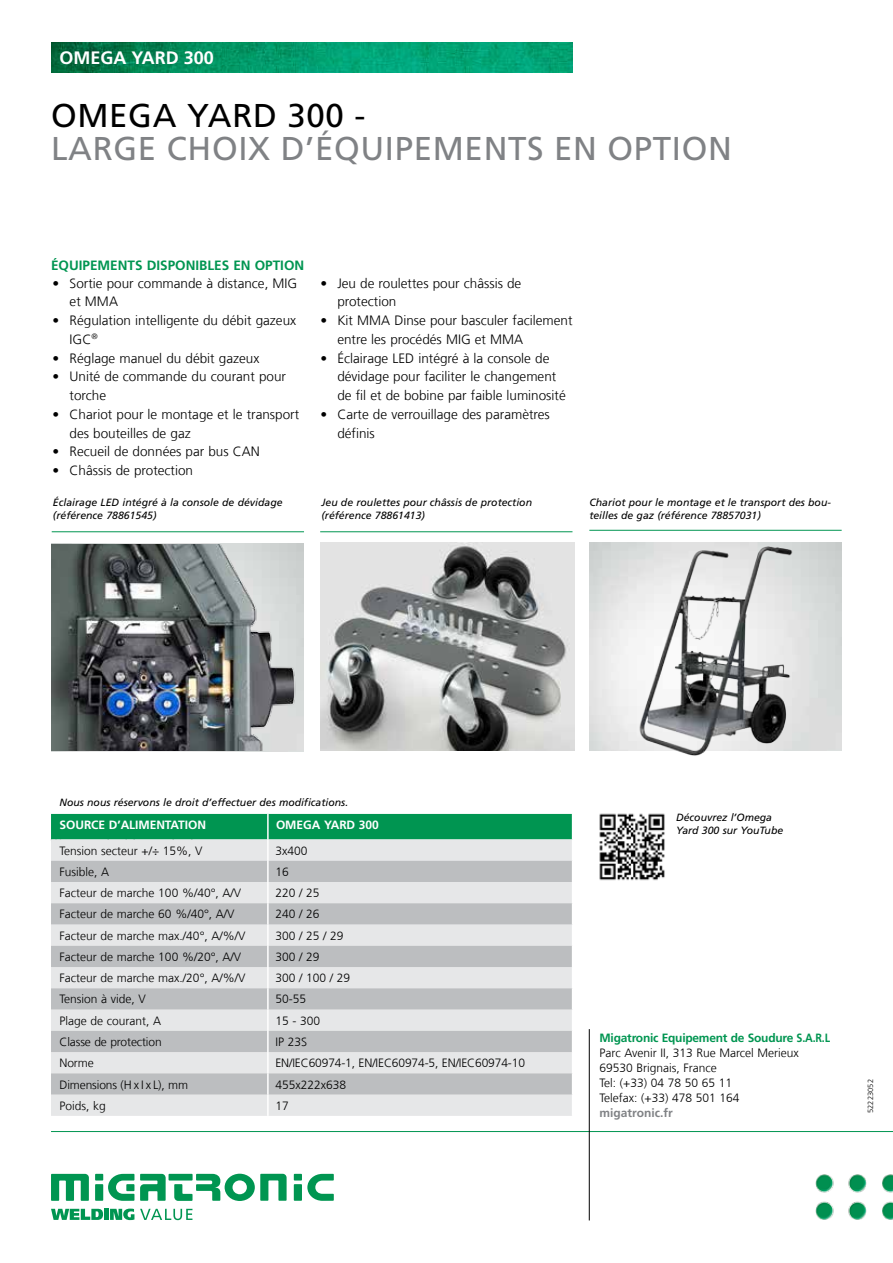
<style>
.page{position:relative;width:893px;height:1263px;background:#fff}
.page>*{position:absolute;margin:0;border:0;box-sizing:border-box;transform-origin:0 0}
.t1{font:33px "Frutiger LT Pro";letter-spacing:.02em;color:#808285}
.t2{font:33px "Frutiger LT Pro";letter-spacing:.02em;color:#000}
.t3{font:700 18px "Frutiger LT Pro";color:#fff}
.t4{font:300 13.5px/18.8px "Frutiger LT Com";color:#000}
.t5{font:700 13.5px "Frutiger LT Pro";color:#009551}
.t6{font:300 12px/15px "Frutiger LT Com";color:#000}
.t7{font:700 12px "Frutiger LT Pro";letter-spacing:-.02em;color:#009551}
.t8{font:700 12px "Frutiger LT Pro";letter-spacing:-.005em;color:#fff}
.t9{font:700 12px "Frutiger LT Pro";color:#808285}
.t10{font:italic 10.5px/13.5px "Frutiger LT Pro";color:#000}
.t11{font:300 7.5px "Frutiger LT Com";letter-spacing:.01em;color:#000}
</style>
<div class="page">
<img style="left:51px;top:43px;width:522px;height:29px">
<hr style="left:51px;top:1131px;width:842px;height:1px;background:#009551">
<div style="left:95px;top:1174px;width:8px;height:6px;background:#009551"></div>
<div style="left:95px;top:1184px;width:8px;height:17px;background:#009551"></div>
<div style="left:294px;top:1174px;width:8px;height:6px;background:#009551"></div>
<div style="left:294px;top:1184px;width:8px;height:17px;background:#009551"></div>
<svg style="left:108px;top:1174px;width:26px;height:27px"></svg>
<svg style="left:307px;top:1174px;width:27px;height:27px"></svg>
<svg style="left:140px;top:1174px;width:26px;height:27px"></svg>
<svg style="left:51px;top:1174px;width:38px;height:27px"></svg>
<div style="left:169px;top:1174px;width:24px;height:6px;background:#009551"></div>
<svg style="left:174px;top:1174px;width:113px;height:27px"></svg>
<svg style="left:51px;top:1209px;width:52px;height:11px"></svg>
<div style="left:104px;top:1209px;width:5px;height:11px;background:#009551"></div>
<svg style="left:110px;top:1208px;width:24px;height:12px"></svg>
<svg style="left:140px;top:1209px;width:52px;height:11px"></svg>
<img style="left:815px;top:1174px;width:78px;height:46px">
<hr style="left:589px;top:1029px;width:1px;height:191px;background:#000">
<svg style="left:51px;top:813px;width:522px;height:303px;background:#c1cfcb"></svg>
<img style="left:51px;top:544px;width:252px;height:207px">
<hr style="left:52px;top:531px;width:252px;height:1px;background:#009551">
<hr style="left:589px;top:530px;width:253px;height:1px;background:#009551">
<hr style="left:320px;top:531px;width:252px;height:1px;background:#009551">
<img style="left:320px;top:543px;width:254px;height:208px">
<img style="left:608px;top:542px;width:204px;height:214px">
<img style="left:599px;top:813px;width:66px;height:68px">
<h2 class="t3" style="left:60px;top:47px;width:156px">OMEGA YARD 300</h2>
<h1 class="t2" style="left:51px;top:96px;width:316px">OMEGA YARD 300 -</h1>
<h1 class="t1" style="left:51px;top:129px;width:682px">LARGE CHOIX D’ÉQUIPEMENTS EN OPTION</h1>
<p class="t5" style="left:51px;top:257px;width:255px">ÉQUIPEMENTS DISPONIBLES EN OPTION</p>
<p class="t4" style="left:70px;top:274px;width:229px;text-indent:-17px">• Sortie pour commande à distance, MIG et MMA</p>
<p class="t4" style="left:70px;top:311px;width:228px;text-indent:-17px">• Régulation intelligente du débit gazeux<br>IGC<sup>®</sup></p>
<p class="t4" style="left:53px;top:349px;width:208px">• Réglage manuel du débit gazeux</p>
<p class="t4" style="left:70px;top:367px;width:218px;text-indent:-17px">• Unité de commande du courant pour torche</p>
<p class="t4" style="left:70px;top:405px;width:231px;text-indent:-17px">• Chariot pour le montage et le transport des bouteilles de gaz</p>
<p class="t4" style="left:53px;top:442px;width:209px">• Recueil de données par bus CAN</p>
<p class="t4" style="left:53px;top:461px;width:142px">• Châssis de protection</p>
<p class="t4" style="left:337px;top:274px;width:185px;text-indent:-17px">• Jeu de roulettes pour châssis de protection</p>
<p class="t4" style="left:337px;top:311px;width:237px;text-indent:-17px">• Kit MMA Dinse pour basculer facilement entre les procédés MIG et MMA</p>
<p class="t4" style="left:337px;top:349px;width:230px;text-indent:-17px">• Éclairage LED intégré à la console de dévidage pour faciliter le changement de fil et de bobine par faible luminosité</p>
<p class="t4" style="left:337px;top:405px;width:214px;text-indent:-17px">• Carte de verrouillage des paramètres définis</p>
<p class="t10" style="left:53px;top:495px;width:231px">Éclairage LED intégré à la console de dévidage (référence 78861545)</p>
<p class="t10" style="left:589px;top:495px;width:243px">Chariot pour le montage et le transport des bou&shy;teilles de gaz (référence 78857031)</p>
<p class="t10" style="left:321px;top:495px;width:212px">Jeu de roulettes pour châssis de protection (référence 78861413)</p>
<p class="t10" style="left:60px;top:796px;width:290px">Nous nous réservons le droit d’effectuer des modifications.</p>
<p class="t8" style="left:60px;top:818px;width:148px">SOURCE D’ALIMENTATION</p>
<p class="t8" style="left:276px;top:818px;width:104px">OMEGA YARD 300</p>
<p class="t6" style="left:60px;top:843px;width:145px">Tension secteur +/÷ 15%, V</p>
<p class="t6" style="left:275px;top:843px;width:34px">3x400</p>
<p class="t6" style="left:60px;top:864px;width:51px">Fusible, A</p>
<p class="t6" style="left:275px;top:864px;width:15px">16</p>
<p class="t6" style="left:60px;top:885px;width:183px">Facteur de marche 100 %/40°, A/V</p>
<p class="t6" style="left:275px;top:885px;width:46px">220 / 25</p>
<p class="t6" style="left:60px;top:907px;width:176px">Facteur de marche 60 %/40°, A/V</p>
<p class="t6" style="left:275px;top:907px;width:46px">240 / 26</p>
<p class="t6" style="left:60px;top:928px;width:187px">Facteur de marche max./40°, A/%/V</p>
<p class="t6" style="left:275px;top:928px;width:70px">300 / 25 / 29</p>
<p class="t6" style="left:60px;top:949px;width:183px">Facteur de marche 100 %/20°, A/V</p>
<p class="t6" style="left:275px;top:949px;width:46px">300 / 29</p>
<p class="t6" style="left:60px;top:971px;width:187px">Facteur de marche max./20°, A/%/V</p>
<p class="t6" style="left:275px;top:971px;width:76px">300 / 100 / 29</p>
<p class="t6" style="left:60px;top:992px;width:88px">Tension à vide, V</p>
<p class="t6" style="left:275px;top:992px;width:32px">50-55</p>
<p class="t6" style="left:60px;top:1013px;width:103px">Plage de courant, A</p>
<p class="t6" style="left:275px;top:1013px;width:46px">15 - 300</p>
<p class="t6" style="left:60px;top:1034px;width:104px">Classe de protection</p>
<p class="t6" style="left:275px;top:1034px;width:33px">IP 23S</p>
<p class="t6" style="left:60px;top:1056px;width:36px">Norme</p>
<p class="t6" style="left:275px;top:1056px;width:251px">EN/IEC60974-1, EN/IEC60974-5, EN/IEC60974-10</p>
<p class="t6" style="left:60px;top:1077px;width:130px">Dimensions (H x I x L), mm</p>
<p class="t6" style="left:275px;top:1077px;width:72px">455x222x638</p>
<p class="t6" style="left:60px;top:1098px;width:48px">Poids, kg</p>
<p class="t6" style="left:275px;top:1098px;width:15px">17</p>
<p class="t10" style="left:676px;top:811px;width:109px">Découvrez l’Omega<br>Yard 300 sur YouTube</p>
<p class="t7" style="left:600px;top:1030px;width:232px">Migatronic Equipement de Soudure S.A.R.L</p>
<p class="t6" style="left:600px;top:1045px;width:201px">Parc Avenir II, 313 Rue Marcel Merieux<br>69530 Brignais, France<br>Tel: (+33) 04 78 50 65 11<br>Telefax: (+33) 478 501 164</p>
<p class="t9" style="left:600px;top:1105px;width:75px">migatronic.fr</p>
<p class="t11" style="left:866px;top:1113px;width:35px;rotate:-90deg">52223052</p>
</div>
